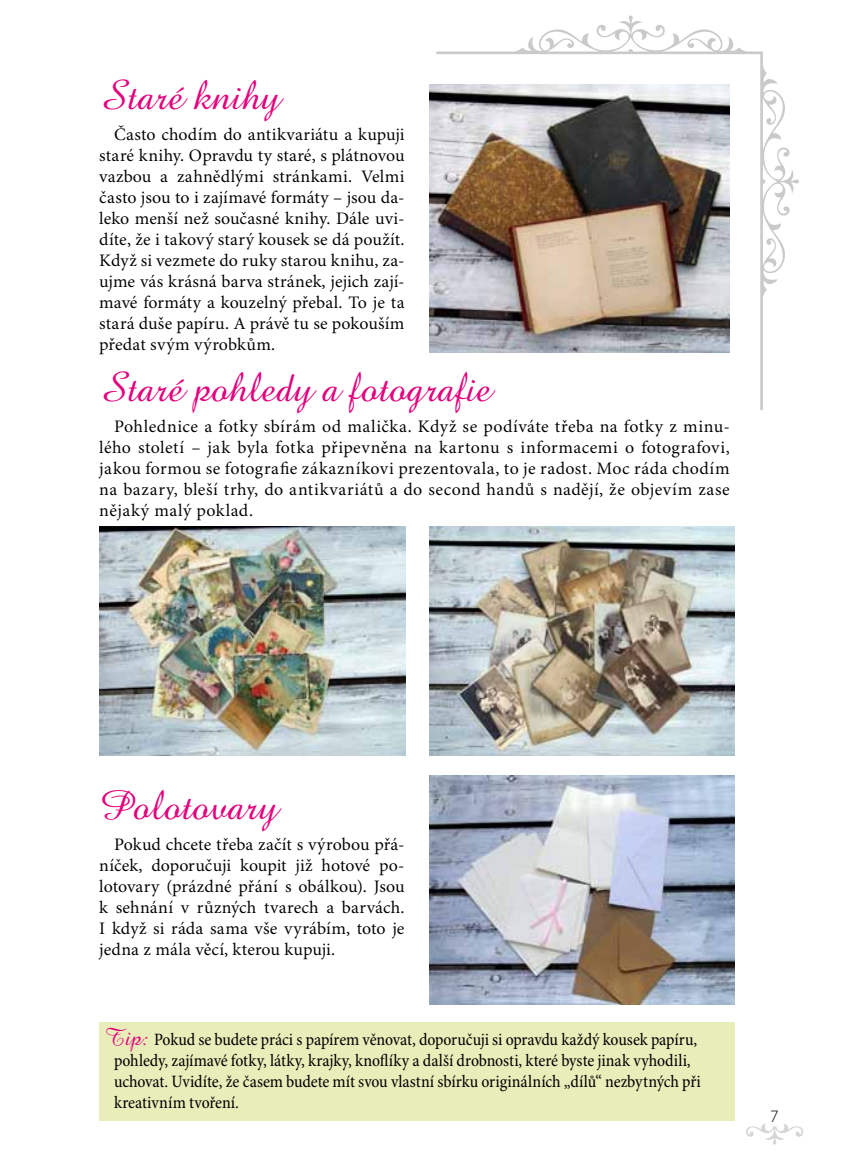
<style>
.page{position:relative;width:844px;height:1166px;background:#fff}
.page>*{position:absolute;margin:0;border:0;box-sizing:border-box;transform-origin:0 0}
.t1{font:42px "Amazone BTCE";color:#e3007c}
.t2{font:17.5px/21px "Minion Pro";letter-spacing:.015em;color:#000;text-align:justify}
.t3{font:condensed 17.5px/21px "Minion Pro";letter-spacing:-.01em;color:#000}
.t4{font:300 17.5px "Myriad Pro";color:#000}
.s1{font-family:"Amazone BTCE";font-stretch:normal;font-size:24.5px;color:#e3007c}
</style>
<div class="page">
<svg style="left:746px;top:1124px;width:57px;height:20px"></svg>
<svg style="left:436px;top:15px;width:362px;height:395px"></svg>
<img style="left:429px;top:84px;width:300px;height:268px">
<img style="left:99px;top:527px;width:306px;height:229px">
<img style="left:429px;top:527px;width:305px;height:228px">
<img style="left:429px;top:776px;width:305px;height:229px">
<div style="left:99px;top:1022px;width:635px;height:98px;background:#e9edb9"></div>
<h1 class="t1" style="left:99px;top:70px;width:183px">Staré knihy</h1>
<p class="t2" style="left:99px;top:124px;width:307px;text-indent:15px">Často chodím do antikvariátu a kupuji staré knihy. Opravdu ty staré, s plátnovou vazbou a zahnědlými stránkami. Velmi často jsou to i zajímavé formáty – jsou da&shy;leko menší než současné knihy. Dále uvi&shy;díte, že i takový starý kousek se dá použít.<br>Když si vezmete do ruky starou knihu, za&shy;ujme vás krásná barva stránek, jejich zají&shy;mavé formáty a kouzelný přebal. To je ta stará duše papíru. A právě tu se pokouším předat svým výrobkům.</p>
<h1 class="t1" style="left:99px;top:362px;width:394px">Staré pohledy a fotografie</h1>
<p class="t2" style="left:99px;top:416px;width:632px;text-indent:15px">Pohlednice a fotky sbírám od malička. Když se podíváte třeba na fotky z minu&shy;lého století – jak byla fotka připevněna na kartonu s informacemi o fotografovi, jakou formou se fotografie zákazníkovi prezentovala, to je radost. Moc ráda chodím na bazary, bleší trhy, do antikvariátů a do second handů s nadějí, že objevím zase nějaký malý poklad.</p>
<h1 class="t1" style="left:99px;top:781px;width:180px">Polotovary</h1>
<p class="t2" style="left:99px;top:835px;width:307px;text-indent:15px">Pokud chcete třeba začít s výrobou přá&shy;níček, doporučuji koupit již hotové po&shy;lotovary (prázdné přání s obálkou). Jsou k sehnání v různých tvarech a barvách.<br>I když si ráda sama vše vyrábím, toto je jedna z mála věcí, kterou kupuji.</p>
<p class="t3" style="left:114px;top:1030px;width:588px;text-indent:-10px"><span class="s1">Tip:</span> Pokud se budete práci s papírem věnovat, doporučuji si opravdu každý kousek papíru, pohledy, zajímavé fotky, látky, krajky, knoflíky a další drobnosti, které byste jinak vyhodili, uchovat. Uvidíte, že časem budete mít svou vlastní sbírku originálních „dílů“ nezbytných při kreativním tvoření.</p>
<p class="t4" style="left:770px;top:1105px;width:10px">7</p>
</div>
